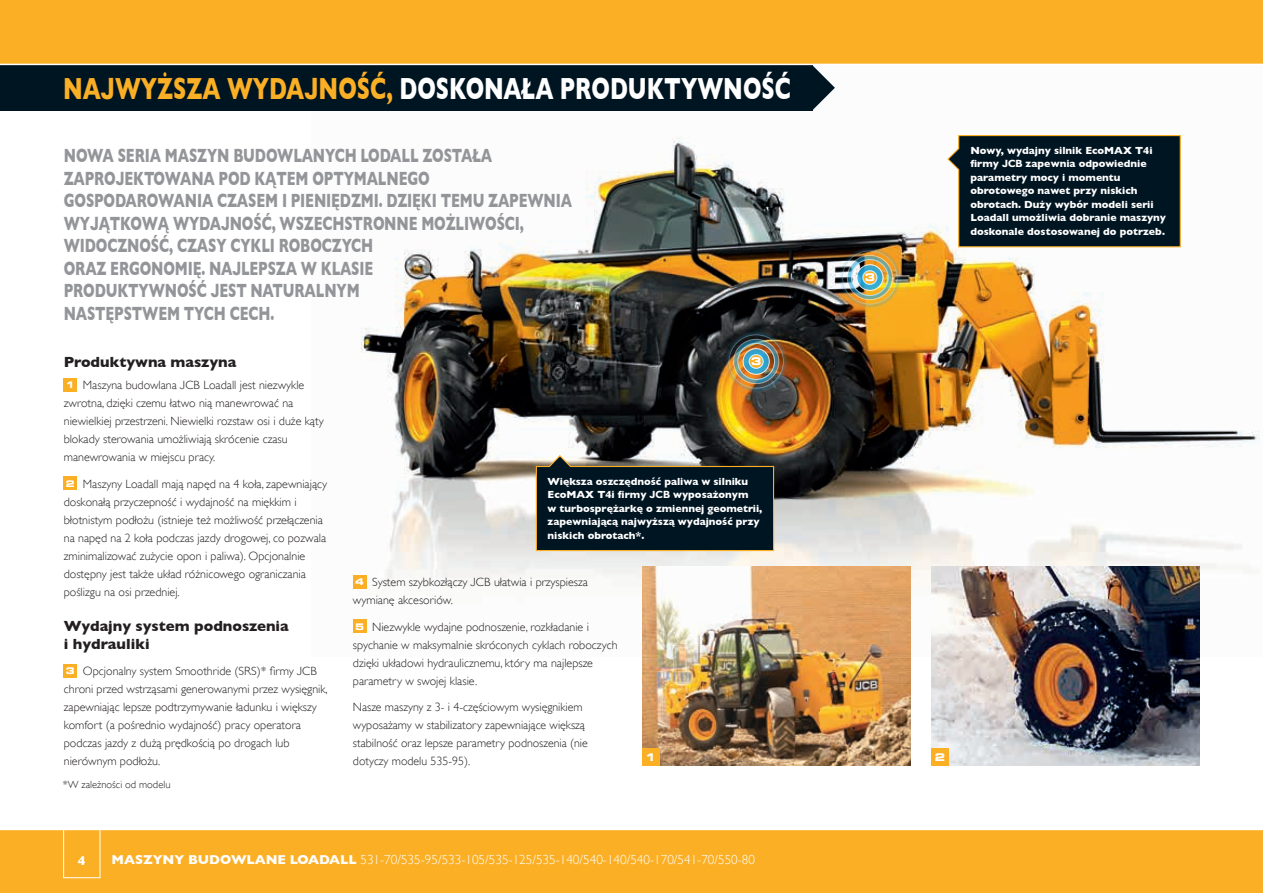
<style>
.page{position:relative;width:1263px;height:893px;background:#fff}
.page>*{position:absolute;margin:0;border:0;box-sizing:border-box;transform-origin:0 0}
.t1{font:700 31.2px "Gill Sans";color:#fff;scale:.7 1}
.t2{font:700 19.5px/22.5px "Gill Sans";letter-spacing:-.01em;color:#939598;scale:.7 1}
.t3{font:700 15px/18px "Gill Sans";color:#231f20}
.t4{font:300 13.2px "Gill Sans";color:#fff}
.t5{font:700 13.2px "Gill Sans";color:#fff}
.t6{font:300 12px/18px "Gill Sans";color:#231f20}
.t7{font:700 10.5px/13.5px "Gill Sans";color:#fff}
.t8{font:300 10.5px "Gill Sans";color:#231f20}
.t9{font:700 expanded 10.5px "Square 721 BT";color:#fff}
.s1{color:#fbaf25}
.s2{font-family:"JCB Euro";font-size:30.9px;color:#fbaf25}
.s3{font-family:"JCB Euro";font-size:19.35px}
.s4{font-family:"Square 721 BT";font-weight:700;font-stretch:expanded;font-size:9.15px;color:#fff}
.s5{font-family:"JCB Euro"}
</style>
<div class="page">
<img style="left:353px;top:110px;width:907px;height:546px">
<svg style="left:812px;top:65px;width:23px;height:45px"></svg>
<div style="left:0;top:54px;width:812px;height:57px;background:#001522"></div>
<div style="left:0;top:0;width:1263px;height:64px;background:#fbaf25"></div>
<div style="left:0;top:829px;width:1263px;height:64px;background:#fbaf25"></div>
<div style="left:64px;top:378px;width:13px;height:13px;background:#fbaf25"></div>
<div style="left:64px;top:477px;width:13px;height:13px;background:#fbaf25"></div>
<div style="left:64px;top:664px;width:13px;height:13px;background:#fbaf25"></div>
<hr style="left:0;top:64px;width:1263px;height:1px;background:#fff">
<div style="left:63px;top:819px;width:37px;height:59px;border:1px solid #fff"></div>
<img style="left:931px;top:567px;width:268px;height:198px">
<div style="left:931px;top:748px;width:17px;height:17px;background:#fbaf25"></div>
<div style="left:353px;top:575px;width:13px;height:13px;background:#fbaf25"></div>
<div style="left:353px;top:620px;width:13px;height:13px;background:#fbaf25"></div>
<img style="left:642px;top:567px;width:268px;height:198px">
<svg style="left:946px;top:134px;width:235px;height:114px;background:#16272f"></svg>
<svg style="left:535px;top:454px;width:240px;height:98px;background:#1a2a30"></svg>
<div style="left:642px;top:748px;width:17px;height:17px;background:#fbaf25"></div>
<img style="left:724px;top:330px;width:64px;height:63px">
<img style="left:838px;top:246px;width:64px;height:63px">
<hr style="left:0;top:829px;width:1263px;height:1px;background:#fff">
<h1 class="t1" style="left:63px;top:70px;width:1041px"><span class="s1">NA</span><span class="s2">J</span><span class="s1">WYŻSZA WYDA</span><span class="s2">J</span><span class="s1">NOŚĆ,</span> DOSKONAŁA PRODUKTYWNOŚĆ</h1>
<p class="t2" style="left:64px;top:144px;width:728px">NOWA SERIA MASZYN BUDOWLANYCH LODALL ZOSTAŁA ZAPRO<span class="s3">J</span>EKTOWANA POD KĄTEM OPTYMALNEGO GOSPODAROWANIA CZASEM I PIENIĘDZMI. DZIĘKI TEMU ZAPEWNIA WY<span class="s3">J</span>ĄTKOWĄ WYDA<span class="s3">J</span>NOŚĆ, WSZECHSTRONNE MOŻLIWOŚCI, WIDOCZNOŚĆ, CZASY CYKLI ROBOCZYCH<br>ORAZ ERGONOMIĘ. NA<span class="s3">J</span>LEPSZA W KLASIE<br>PRODUKTYWNOŚĆ <span class="s3">J</span>EST NATURALNYM<br>NASTĘPSTWEM TYCH CECH.</p>
<p class="t3" style="left:64px;top:353px;width:174px">Produktywna maszyna</p>
<p class="t6" style="left:64px;top:376px;width:261px"><span class="s4">1</span> Maszyna budowlana <span class="s5">JCB</span> Loadall jest niezwykle zwrotna, dzięki czemu łatwo nią manewrować na niewielkiej przestrzeni. Niewielki rozstaw osi i duże kąty blokady sterowania umożliwiają skrócenie czasu manewrowania w miejscu pracy.</p>
<p class="t6" style="left:64px;top:474px;width:265px"><span class="s4">2</span> Maszyny Loadall mają napęd na 4 koła, zapewniający doskonałą przyczepność i wydajność na miękkim i błotnistym podłożu (istnieje też możliwość przełączenia na napęd na 2 koła podczas jazdy drogowej, co pozwala zminimalizować zużycie opon i paliwa). Opcjonalnie dostępny jest także układ różnicowego ograniczania poślizgu na osi przedniej.</p>
<p class="t3" style="left:64px;top:617px;width:226px">Wydajny system podnoszenia i hydrauliki</p>
<p class="t6" style="left:64px;top:662px;width:265px"><span class="s4">3</span> Opcjonalny system Smoothride (SRS)* firmy <span class="s5">JCB </span>chroni przed wstrząsami generowanymi przez wysięgnik, zapewniając lepsze podtrzymywanie ładunku i większy komfort (a pośrednio wydajność) pracy operatora podczas jazdy z dużą prędkością po drogach lub nierównym podłożu.</p>
<p class="t8" style="left:63px;top:776px;width:109px">*W zależności od modelu</p>
<p class="t9" style="left:751px;top:355px;width:12px">3</p>
<p class="t7" style="left:547px;top:474px;width:216px">Większa oszczędność paliwa w silniku EcoMAX T4i firmy <span class="s5">JCB</span> wyposażonym<br>w turbosprężarkę o zmiennej geometrii, zapewniającą najwyższą wydajność przy niskich obrotach*.</p>
<p class="t6" style="left:353px;top:573px;width:237px"><span class="s4">4</span> System szybkozłączy <span class="s5">JCB</span> ułatwia i przyspiesza wymianę akcesoriów.</p>
<p class="t6" style="left:353px;top:617px;width:266px"><span class="s4">5</span> Niezwykle wydajne podnoszenie, rozkładanie i spychanie w maksymalnie skróconych cyklach roboczych dzięki układowi hydraulicznemu, który ma najlepsze parametry w swojej klasie.</p>
<p class="t6" style="left:353px;top:698px;width:236px">Nasze maszyny z 3- i 4-częściowym wysięgnikiem wyposażamy w stabilizatory zapewniające większą stabilność oraz lepsze parametry podnoszenia (nie dotyczy modelu 535-95).</p>
<p class="t9" style="left:645px;top:751px;width:12px">1</p>
<p class="t5" style="left:78px;top:853px;width:9px">4</p>
<p class="t5" style="left:112px;top:852px;width:24px">Maszyny</p>
<p class="t5" style="left:188px;top:852px;width:12px">budowlane</p>
<p class="t5" style="left:290px;top:852px;width:19px">Loadall</p>
<p class="t4" style="left:360px;top:849px;width:396px">531-70/535-95/533-105/535-125/535-140/540-140/540-170/541-70/550-80</p>
<p class="t9" style="left:865px;top:271px;width:12px">3</p>
<p class="t7" style="left:970px;top:144px;width:197px">Nowy, wydajny silnik EcoMAX T4i firmy <span class="s5">JCB</span> zapewnia odpowiednie parametry mocy i momentu obrotowego nawet przy niskich obrotach. Duży wybór modeli serii<br>Loadall umożliwia dobranie maszyny doskonale dostosowanej do potrzeb.</p>
<p class="t9" style="left:935px;top:751px;width:12px">2</p>
</div>
